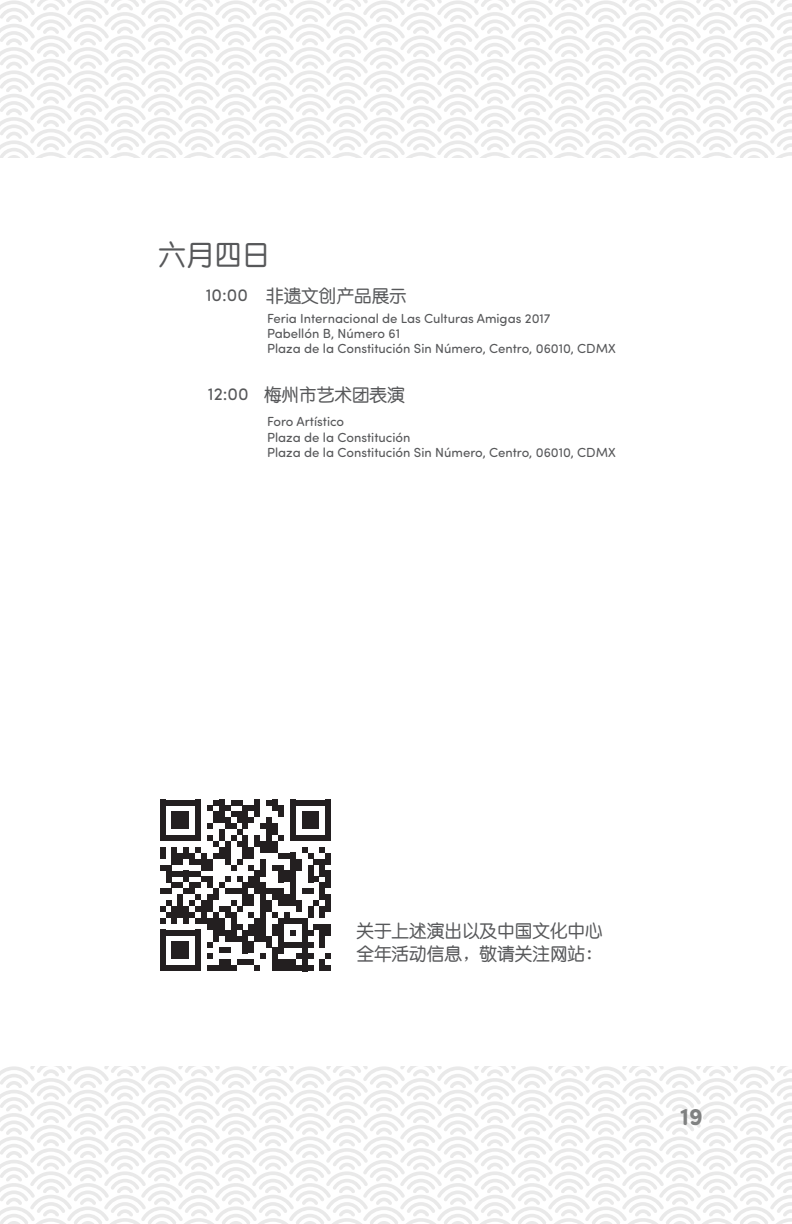
<style>
.page{position:relative;width:792px;height:1224px;background:#fff}
.page>*{position:absolute;margin:0;border:0;box-sizing:border-box;transform-origin:0 0}
.t1{font:28px "ST Yuanti SC Regular";color:#57585a}
.t2{font:700 24px "Sofia Pro Soft";color:#808181}
.t3{font:17.6px/23.4px "ST Yuanti SC Regular";color:#57585a}
.t4{font:13.2px/15.4px "Sofia Pro Soft";color:#57585a}
.s1{font-family:"Sofia Pro Soft"}
</style>
<div class="page">
<div style="left:0;top:0;width:792px;height:157px;background:linear-gradient(to right,#f6f6f6,#f6f6f6)"></div>
<div style="left:0;top:1067px;width:792px;height:157px;background:linear-gradient(to right,#f6f6f6,#f6f6f6)"></div>
<div style="left:160px;top:800px;width:6px;height:11px;background:#231f20"></div>
<div style="left:160px;top:811px;width:6px;height:12px;background:#231f20"></div>
<div style="left:160px;top:823px;width:6px;height:18px;background:#231f20"></div>
<div style="left:160px;top:847px;width:6px;height:12px;background:#231f20"></div>
<div style="left:160px;top:930px;width:6px;height:41px;background:#231f20"></div>
<div style="left:171px;top:811px;width:6px;height:12px;background:#231f20"></div>
<div style="left:171px;top:847px;width:6px;height:18px;background:#231f20"></div>
<div style="left:171px;top:942px;width:6px;height:17px;background:#231f20"></div>
<div style="left:177px;top:811px;width:6px;height:12px;background:#231f20"></div>
<div style="left:177px;top:853px;width:6px;height:12px;background:#231f20"></div>
<div style="left:177px;top:942px;width:6px;height:17px;background:#231f20"></div>
<div style="left:183px;top:811px;width:6px;height:12px;background:#231f20"></div>
<svg style="left:171px;top:823px;width:18px;height:6px"></svg>
<div style="left:183px;top:847px;width:6px;height:12px;background:#231f20"></div>
<div style="left:183px;top:942px;width:6px;height:17px;background:#231f20"></div>
<svg style="left:166px;top:800px;width:29px;height:5px"></svg>
<svg style="left:166px;top:835px;width:29px;height:6px"></svg>
<div style="left:189px;top:853px;width:6px;height:12px;background:#231f20"></div>
<svg style="left:166px;top:930px;width:29px;height:6px"></svg>
<svg style="left:166px;top:965px;width:29px;height:6px"></svg>
<div style="left:195px;top:800px;width:6px;height:11px;background:#231f20"></div>
<div style="left:195px;top:811px;width:6px;height:12px;background:#231f20"></div>
<div style="left:195px;top:823px;width:6px;height:18px;background:#231f20"></div>
<svg style="left:195px;top:847px;width:6px;height:6px"></svg>
<div style="left:195px;top:930px;width:6px;height:41px;background:#231f20"></div>
<div style="left:201px;top:853px;width:6px;height:18px;background:#231f20"></div>
<svg style="left:160px;top:859px;width:47px;height:65px"></svg>
<div style="left:201px;top:900px;width:6px;height:24px;background:#231f20"></div>
<svg style="left:207px;top:823px;width:6px;height:6px"></svg>
<div style="left:207px;top:859px;width:6px;height:12px;background:#231f20"></div>
<div style="left:207px;top:876px;width:6px;height:12px;background:#231f20"></div>
<div style="left:207px;top:894px;width:6px;height:18px;background:#231f20"></div>
<div style="left:207px;top:918px;width:6px;height:12px;background:#231f20"></div>
<svg style="left:207px;top:800px;width:12px;height:11px"></svg>
<div style="left:213px;top:811px;width:6px;height:12px;background:#231f20"></div>
<svg style="left:207px;top:835px;width:12px;height:12px"></svg>
<div style="left:213px;top:888px;width:6px;height:12px;background:#231f20"></div>
<div style="left:213px;top:912px;width:6px;height:30px;background:#231f20"></div>
<div style="left:219px;top:800px;width:6px;height:11px;background:#231f20"></div>
<div style="left:219px;top:811px;width:6px;height:12px;background:#231f20"></div>
<div style="left:219px;top:829px;width:6px;height:12px;background:#231f20"></div>
<div style="left:219px;top:847px;width:6px;height:12px;background:#231f20"></div>
<svg style="left:219px;top:906px;width:6px;height:6px"></svg>
<div style="left:219px;top:918px;width:6px;height:18px;background:#231f20"></div>
<div style="left:225px;top:841px;width:6px;height:24px;background:#231f20"></div>
<div style="left:225px;top:906px;width:6px;height:12px;background:#231f20"></div>
<div style="left:225px;top:930px;width:6px;height:12px;background:#231f20"></div>
<div style="left:231px;top:912px;width:6px;height:30px;background:#231f20"></div>
<svg style="left:213px;top:853px;width:29px;height:41px"></svg>
<svg style="left:231px;top:900px;width:11px;height:12px"></svg>
<svg style="left:237px;top:924px;width:5px;height:6px"></svg>
<div style="left:242px;top:835px;width:6px;height:24px;background:#231f20"></div>
<div style="left:242px;top:882px;width:6px;height:24px;background:#231f20"></div>
<div style="left:242px;top:930px;width:6px;height:23px;background:#231f20"></div>
<div style="left:248px;top:847px;width:6px;height:12px;background:#231f20"></div>
<svg style="left:248px;top:865px;width:6px;height:6px"></svg>
<div style="left:248px;top:876px;width:6px;height:12px;background:#231f20"></div>
<div style="left:248px;top:894px;width:6px;height:12px;background:#231f20"></div>
<svg style="left:248px;top:912px;width:6px;height:6px"></svg>
<div style="left:248px;top:924px;width:6px;height:12px;background:#231f20"></div>
<div style="left:254px;top:871px;width:6px;height:23px;background:#231f20"></div>
<div style="left:254px;top:918px;width:6px;height:24px;background:#231f20"></div>
<div style="left:260px;top:841px;width:6px;height:12px;background:#231f20"></div>
<div style="left:260px;top:859px;width:6px;height:17px;background:#231f20"></div>
<div style="left:260px;top:882px;width:6px;height:60px;background:#231f20"></div>
<svg style="left:207px;top:936px;width:59px;height:35px"></svg>
<svg style="left:225px;top:800px;width:47px;height:47px"></svg>
<div style="left:266px;top:823px;width:6px;height:30px;background:#231f20"></div>
<svg style="left:266px;top:888px;width:6px;height:6px"></svg>
<div style="left:266px;top:900px;width:6px;height:12px;background:#231f20"></div>
<div style="left:266px;top:936px;width:6px;height:11px;background:#231f20"></div>
<div style="left:272px;top:800px;width:6px;height:11px;background:#231f20"></div>
<div style="left:272px;top:823px;width:6px;height:12px;background:#231f20"></div>
<div style="left:272px;top:841px;width:6px;height:12px;background:#231f20"></div>
<svg style="left:272px;top:865px;width:6px;height:6px"></svg>
<div style="left:272px;top:888px;width:6px;height:12px;background:#231f20"></div>
<svg style="left:272px;top:912px;width:6px;height:6px"></svg>
<div style="left:272px;top:924px;width:6px;height:12px;background:#231f20"></div>
<div style="left:272px;top:947px;width:6px;height:24px;background:#231f20"></div>
<svg style="left:278px;top:805px;width:6px;height:12px"></svg>
<svg style="left:278px;top:835px;width:6px;height:6px"></svg>
<div style="left:278px;top:865px;width:6px;height:17px;background:#231f20"></div>
<div style="left:278px;top:888px;width:6px;height:18px;background:#231f20"></div>
<div style="left:278px;top:918px;width:6px;height:35px;background:#231f20"></div>
<div style="left:278px;top:959px;width:6px;height:12px;background:#231f20"></div>
<svg style="left:278px;top:853px;width:12px;height:6px"></svg>
<div style="left:284px;top:871px;width:6px;height:11px;background:#231f20"></div>
<div style="left:284px;top:894px;width:6px;height:12px;background:#231f20"></div>
<div style="left:284px;top:912px;width:6px;height:12px;background:#231f20"></div>
<div style="left:284px;top:959px;width:6px;height:12px;background:#231f20"></div>
<div style="left:290px;top:800px;width:6px;height:11px;background:#231f20"></div>
<div style="left:290px;top:811px;width:6px;height:12px;background:#231f20"></div>
<div style="left:290px;top:823px;width:6px;height:18px;background:#231f20"></div>
<div style="left:290px;top:853px;width:6px;height:53px;background:#231f20"></div>
<svg style="left:290px;top:930px;width:6px;height:6px"></svg>
<div style="left:290px;top:959px;width:6px;height:12px;background:#231f20"></div>
<div style="left:296px;top:859px;width:6px;height:12px;background:#231f20"></div>
<div style="left:296px;top:900px;width:6px;height:12px;background:#231f20"></div>
<svg style="left:290px;top:918px;width:12px;height:6px"></svg>
<svg style="left:284px;top:942px;width:18px;height:5px"></svg>
<svg style="left:296px;top:953px;width:6px;height:6px"></svg>
<svg style="left:296px;top:965px;width:6px;height:6px"></svg>
<div style="left:302px;top:811px;width:6px;height:12px;background:#231f20"></div>
<div style="left:302px;top:918px;width:6px;height:53px;background:#231f20"></div>
<div style="left:308px;top:811px;width:5px;height:12px;background:#231f20"></div>
<div style="left:308px;top:865px;width:5px;height:17px;background:#231f20"></div>
<svg style="left:302px;top:888px;width:11px;height:6px"></svg>
<div style="left:308px;top:906px;width:5px;height:12px;background:#231f20"></div>
<svg style="left:308px;top:942px;width:5px;height:5px"></svg>
<svg style="left:308px;top:953px;width:5px;height:6px"></svg>
<svg style="left:308px;top:965px;width:5px;height:6px"></svg>
<div style="left:313px;top:811px;width:6px;height:12px;background:#231f20"></div>
<svg style="left:302px;top:823px;width:17px;height:6px"></svg>
<svg style="left:313px;top:876px;width:6px;height:6px"></svg>
<svg style="left:313px;top:900px;width:6px;height:6px"></svg>
<svg style="left:308px;top:924px;width:11px;height:12px"></svg>
<svg style="left:296px;top:800px;width:29px;height:5px"></svg>
<svg style="left:296px;top:835px;width:29px;height:6px"></svg>
<svg style="left:302px;top:847px;width:23px;height:18px"></svg>
<div style="left:319px;top:859px;width:6px;height:17px;background:#231f20"></div>
<div style="left:319px;top:882px;width:6px;height:18px;background:#231f20"></div>
<div style="left:319px;top:906px;width:6px;height:12px;background:#231f20"></div>
<div style="left:319px;top:924px;width:6px;height:23px;background:#231f20"></div>
<div style="left:319px;top:959px;width:6px;height:12px;background:#231f20"></div>
<div style="left:325px;top:800px;width:6px;height:11px;background:#231f20"></div>
<div style="left:325px;top:811px;width:6px;height:12px;background:#231f20"></div>
<div style="left:325px;top:823px;width:6px;height:18px;background:#231f20"></div>
<div style="left:325px;top:853px;width:6px;height:12px;background:#231f20"></div>
<div style="left:325px;top:871px;width:6px;height:17px;background:#231f20"></div>
<div style="left:325px;top:894px;width:6px;height:18px;background:#231f20"></div>
<div style="left:325px;top:924px;width:6px;height:12px;background:#231f20"></div>
<svg style="left:325px;top:953px;width:6px;height:6px"></svg>
<svg style="left:325px;top:965px;width:6px;height:6px"></svg>
<h1 class="t1" style="left:158px;top:233px;width:113px">六月四日</h1>
<h3 class="t3" style="left:206px;top:283px;width:203px"><span class="s1">10:00</span> 非遗文创产品展示</h3>
<p class="t4" style="left:267px;top:310px;width:350px">Feria Internacional de Las Culturas Amigas 2017<br>Pabellón B, Número 61<br>Plaza de la Constitución Sin Número, Centro, 06010, CDMX</p>
<h3 class="t3" style="left:208px;top:382px;width:198px"><span class="s1">12:00</span> 梅州市艺术团表演</h3>
<p class="t4" style="left:267px;top:414px;width:350px">Foro Artístico<br>Plaza de la Constitución<br>Plaza de la Constitución Sin Número, Centro, 06010, CDMX</p>
<h3 class="t3" style="left:356px;top:918px;width:248px">关于上述演出以及中国文化中心全年活动信息，敬请关注网站：</h3>
<h2 class="t2" style="left:680px;top:1099px;width:24px">19</h2>
</div>
